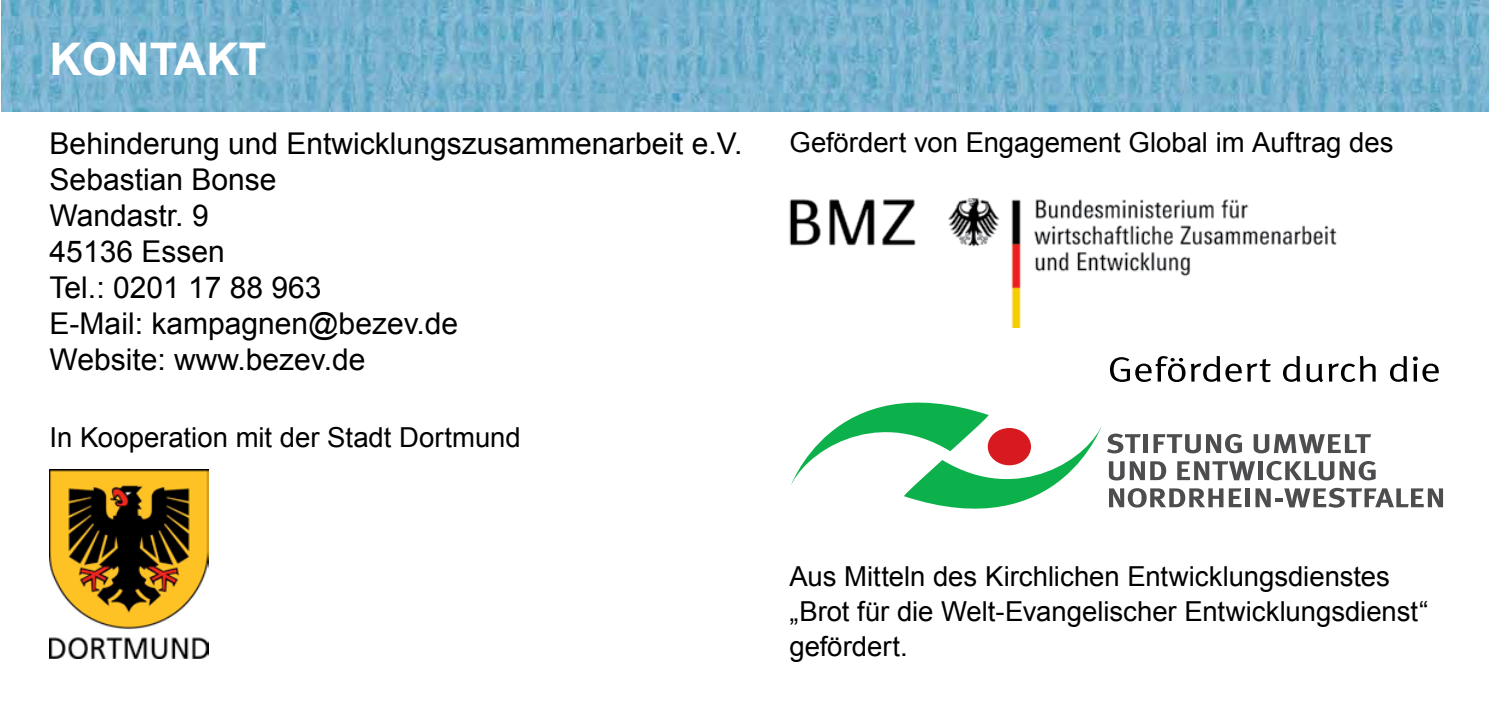
<style>
.page{position:relative;width:1489px;height:702px;background:#fff}
.page>*{position:absolute;margin:0;border:0;box-sizing:border-box;transform-origin:0 0}
.t1{font:700 45px "Arial";color:#fff}
.t2{font:30px "Arial";color:#000}
.t3{font:27.5px/35px "Arial";color:#000}
</style>
<div class="page">
<img style="left:789px;top:198px;width:548px;height:129px">
<svg style="left:791px;top:356px;width:651px;height:152px"></svg>
<img style="left:1px;top:0;width:1487px;height:112px">
<img style="left:50px;top:469px;width:158px;height:189px">
<p class="t1" style="left:50px;top:30px;width:218px">KONTAKT</p>
<p class="t2" style="left:50px;top:124px;width:694px">Behinderung und Entwicklungszusammenarbeit e.V.</p>
<p class="t2" style="left:50px;top:160px;width:228px">Sebastian Bonse</p>
<p class="t2" style="left:50px;top:196px;width:160px">Wandastr. 9</p>
<p class="t2" style="left:50px;top:232px;width:177px">45136 Essen</p>
<p class="t2" style="left:50px;top:268px;width:273px">Tel.: 0201 17 88 963</p>
<p class="t2" style="left:50px;top:304px;width:410px">E-Mail: kampagnen@bezev.de</p>
<p class="t2" style="left:50px;top:340px;width:317px">Website: www.bezev.de</p>
<p class="t3" style="left:50px;top:420px;width:472px">In Kooperation mit der Stadt Dortmund</p>
<p class="t3" style="left:789px;top:125px;width:605px">Gefördert von Engagement Global im Auftrag des</p>
<p class="t3" style="left:789px;top:558px;width:640px">Aus Mitteln des Kirchlichen Entwicklungsdienstes „Brot für die Welt-Evangelischer Entwicklungsdienst“ gefördert.</p>
</div>
